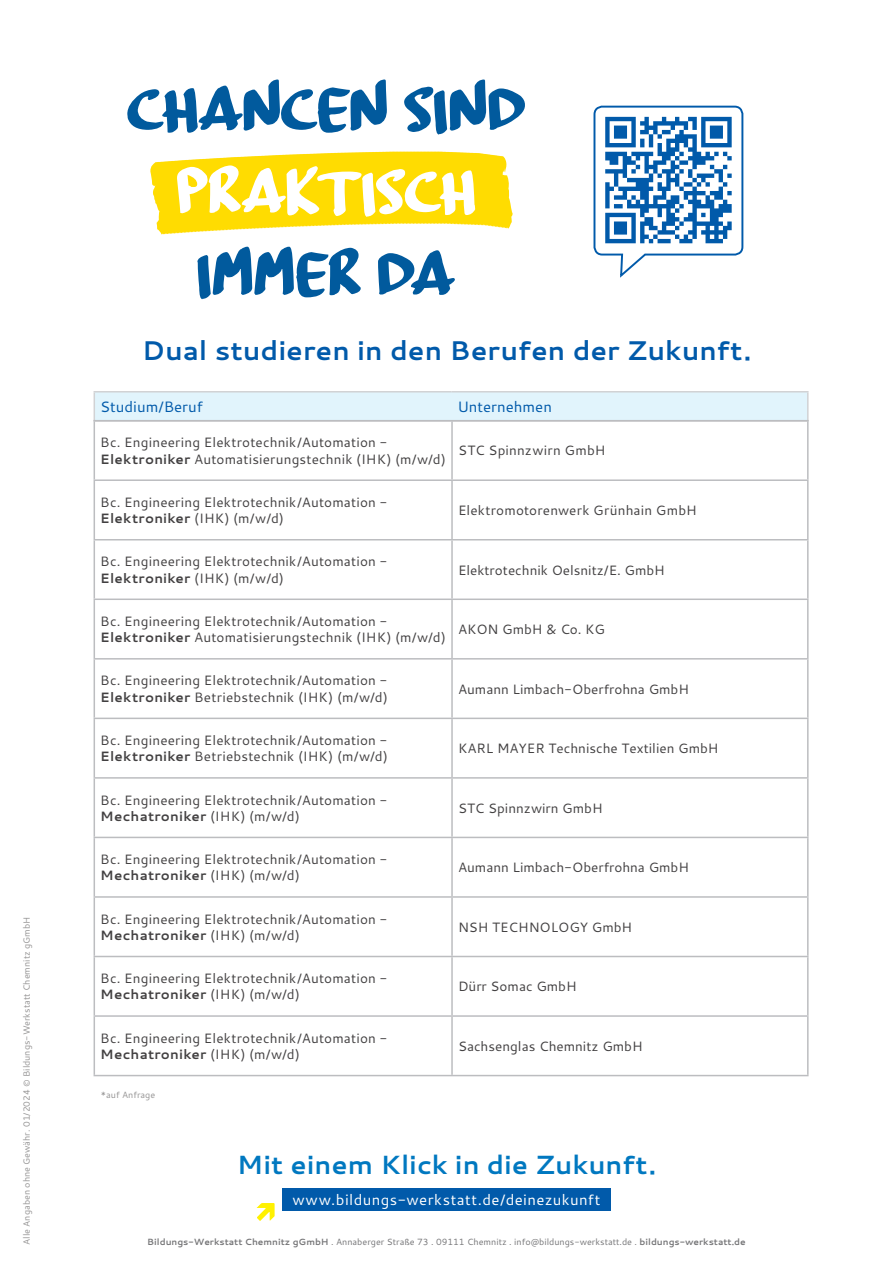
<style>
.page{position:relative;width:893px;height:1263px;background:#fff}
.page>*{position:absolute;margin:0;border:0;box-sizing:border-box;transform-origin:0 0}
.t1{font:63.15px "Board Marker";letter-spacing:-.005em;color:#015a9d}
.t2{font:63.15px "Board Marker";letter-spacing:-.015em;color:#fff}
.t3{font:700 27px "Cantarell";letter-spacing:.005em;color:#015aaa}
.t4{font:700 26.25px "Cantarell";color:#0078c0}
.t5{font:15px "Cantarell";letter-spacing:.025em;color:#fff}
.t6{font:15px "Cantarell";color:#015aaa}
.t7{font:13.5px/16.2px "Cantarell";letter-spacing:.01em;color:#424041}
.t8{font:9px "Cantarell";color:#767678}
.t9{font:9px "Cantarell";color:#959494}
.s1{font-weight:700}
.s2{font-family:"DIN Round OT"}
</style>
<div class="page">
<hr style="left:94px;top:391px;width:357px;height:1px;background:#d1d2d4">
<div style="left:94px;top:392px;width:713px;height:28px;background:#e1f4fc"></div>
<hr style="left:451px;top:391px;width:358px;height:1px;background:#d1d2d4">
<hr style="left:807px;top:392px;width:2px;height:28px;background:#d1d2d4">
<svg style="left:593px;top:105px;width:151px;height:173px"></svg>
<div style="left:282px;top:1188px;width:328px;height:22px;background:#015aaa"></div>
<svg style="left:257px;top:1203px;width:18px;height:18px"></svg>
<hr style="left:94px;top:420px;width:358px;height:1px;background:#bcbdc0">
<hr style="left:452px;top:420px;width:357px;height:1px;background:#bcbdc0">
<hr style="left:94px;top:479px;width:358px;height:2px;background:#bcbdc0">
<hr style="left:452px;top:479px;width:357px;height:2px;background:#bcbdc0">
<hr style="left:94px;top:539px;width:358px;height:1px;background:#bcbdc0">
<hr style="left:452px;top:539px;width:357px;height:1px;background:#bcbdc0">
<hr style="left:94px;top:598px;width:358px;height:2px;background:#bcbdc0">
<hr style="left:452px;top:598px;width:357px;height:2px;background:#bcbdc0">
<hr style="left:94px;top:658px;width:358px;height:1px;background:#bcbdc0">
<hr style="left:452px;top:658px;width:357px;height:1px;background:#bcbdc0">
<hr style="left:94px;top:718px;width:358px;height:1px;background:#bcbdc0">
<hr style="left:452px;top:718px;width:357px;height:1px;background:#bcbdc0">
<hr style="left:94px;top:777px;width:358px;height:2px;background:#bcbdc0">
<hr style="left:452px;top:777px;width:357px;height:2px;background:#bcbdc0">
<hr style="left:94px;top:837px;width:358px;height:1px;background:#bcbdc0">
<hr style="left:452px;top:837px;width:357px;height:1px;background:#bcbdc0">
<hr style="left:94px;top:896px;width:358px;height:2px;background:#bcbdc0">
<hr style="left:452px;top:896px;width:357px;height:2px;background:#bcbdc0">
<hr style="left:94px;top:956px;width:358px;height:1px;background:#bcbdc0">
<hr style="left:452px;top:956px;width:357px;height:1px;background:#bcbdc0">
<hr style="left:94px;top:1015px;width:358px;height:2px;background:#bcbdc0">
<hr style="left:452px;top:1015px;width:357px;height:2px;background:#bcbdc0">
<hr style="left:94px;top:1075px;width:358px;height:1px;background:#bcbdc0">
<hr style="left:452px;top:1075px;width:357px;height:1px;background:#bcbdc0">
<hr style="left:94px;top:421px;width:1px;height:58px;background:#bcbdc0">
<hr style="left:451px;top:421px;width:2px;height:58px;background:#bcbdc0">
<hr style="left:807px;top:421px;width:2px;height:58px;background:#bcbdc0">
<hr style="left:94px;top:481px;width:1px;height:58px;background:#bcbdc0">
<hr style="left:451px;top:481px;width:2px;height:58px;background:#bcbdc0">
<hr style="left:807px;top:481px;width:2px;height:58px;background:#bcbdc0">
<hr style="left:94px;top:540px;width:1px;height:58px;background:#bcbdc0">
<hr style="left:451px;top:540px;width:2px;height:58px;background:#bcbdc0">
<hr style="left:807px;top:540px;width:2px;height:58px;background:#bcbdc0">
<hr style="left:94px;top:600px;width:1px;height:58px;background:#bcbdc0">
<hr style="left:451px;top:600px;width:2px;height:58px;background:#bcbdc0">
<hr style="left:807px;top:600px;width:2px;height:58px;background:#bcbdc0">
<hr style="left:94px;top:659px;width:1px;height:59px;background:#bcbdc0">
<hr style="left:451px;top:659px;width:2px;height:59px;background:#bcbdc0">
<hr style="left:807px;top:659px;width:2px;height:59px;background:#bcbdc0">
<hr style="left:94px;top:719px;width:1px;height:58px;background:#bcbdc0">
<hr style="left:451px;top:719px;width:2px;height:58px;background:#bcbdc0">
<hr style="left:807px;top:719px;width:2px;height:58px;background:#bcbdc0">
<hr style="left:94px;top:779px;width:1px;height:58px;background:#bcbdc0">
<hr style="left:451px;top:779px;width:2px;height:58px;background:#bcbdc0">
<hr style="left:807px;top:779px;width:2px;height:58px;background:#bcbdc0">
<hr style="left:94px;top:838px;width:1px;height:58px;background:#bcbdc0">
<hr style="left:451px;top:838px;width:2px;height:58px;background:#bcbdc0">
<hr style="left:807px;top:838px;width:2px;height:58px;background:#bcbdc0">
<hr style="left:94px;top:898px;width:1px;height:58px;background:#bcbdc0">
<hr style="left:451px;top:898px;width:2px;height:58px;background:#bcbdc0">
<hr style="left:807px;top:898px;width:2px;height:58px;background:#bcbdc0">
<hr style="left:94px;top:957px;width:1px;height:58px;background:#bcbdc0">
<hr style="left:451px;top:957px;width:2px;height:58px;background:#bcbdc0">
<hr style="left:807px;top:957px;width:2px;height:58px;background:#bcbdc0">
<hr style="left:94px;top:1017px;width:1px;height:58px;background:#bcbdc0">
<hr style="left:451px;top:1017px;width:2px;height:58px;background:#bcbdc0">
<hr style="left:807px;top:1017px;width:2px;height:58px;background:#bcbdc0">
<svg style="left:150px;top:151px;width:363px;height:83px;background:#ffe128"></svg>
<p class="t9" style="left:20px;top:1245px;width:330px;rotate:-90deg">Alle Angaben ohne Gewähr. 01/2024 © Bildungs-Werkstatt Chemnitz gGmbH</p>
<h1 class="t1" style="left:127px;top:71px;width:399px">CHANCEN SIND</h1>
<h1 class="t2" style="left:176px;top:154px;width:301px">PRAKTISCH</h1>
<h1 class="t1" style="left:197px;top:236px;width:260px">IMMER DA</h1>
<h2 class="t3" style="left:142px;top:331px;width:611px">Dual studieren in den Berufen der Zukunft.</h2>
<p class="t6" style="left:100px;top:396px;width:104px">Studium/Beruf</p>
<p class="t6" style="left:457px;top:396px;width:96px">Unternehmen</p>
<p class="t7" style="left:100px;top:434px;width:347px">Bc. Engineering Elektrotechnik/Automation -<br><span class="s1">Elektroniker</span> Automatisierungstechnik (IHK) (m/w/d)</p>
<p class="t7" style="left:458px;top:442px;width:149px">STC Spinnzwirn GmbH</p>
<p class="t7" style="left:100px;top:493px;width:289px">Bc. Engineering Elektrotechnik/Automation -<br><span class="s1">Elektroniker</span> (IHK) (m/w/d)</p>
<p class="t7" style="left:458px;top:502px;width:240px">Elektromotorenwerk Grünhain GmbH</p>
<p class="t7" style="left:100px;top:553px;width:289px">Bc. Engineering Elektrotechnik/Automation -<br><span class="s1">Elektroniker</span> (IHK) (m/w/d)</p>
<p class="t7" style="left:458px;top:561px;width:208px">Elektrotechnik Oelsnitz/E. GmbH</p>
<p class="t7" style="left:100px;top:613px;width:347px">Bc. Engineering Elektrotechnik/Automation -<br><span class="s1">Elektroniker</span> Automatisierungstechnik (IHK) (m/w/d)</p>
<p class="t7" style="left:458px;top:621px;width:149px">AKON GmbH &amp; Co. KG</p>
<p class="t7" style="left:100px;top:672px;width:289px">Bc. Engineering Elektrotechnik/Automation -<br><span class="s1">Elektroniker</span> Betriebstechnik (IHK) (m/w/d)</p>
<p class="t7" style="left:458px;top:680px;width:232px">Aumann Limbach-Oberfrohna GmbH</p>
<p class="t7" style="left:100px;top:732px;width:289px">Bc. Engineering Elektrotechnik/Automation -<br><span class="s1">Elektroniker</span> Betriebstechnik (IHK) (m/w/d)</p>
<p class="t7" style="left:458px;top:740px;width:262px">KARL MAYER Technische Textilien GmbH</p>
<p class="t7" style="left:100px;top:791px;width:289px">Bc. Engineering Elektrotechnik/Automation -<br><span class="s1">Mechatroniker</span> (IHK) (m/w/d)</p>
<p class="t7" style="left:458px;top:799px;width:146px">STC Spinnzwirn GmbH</p>
<p class="t7" style="left:100px;top:851px;width:289px">Bc. Engineering Elektrotechnik/Automation -<br><span class="s1">Mechatroniker</span> (IHK) (m/w/d)</p>
<p class="t7" style="left:458px;top:859px;width:232px">Aumann Limbach-Oberfrohna GmbH</p>
<p class="t7" style="left:100px;top:910px;width:289px">Bc. Engineering Elektrotechnik/Automation -<br><span class="s1">Mechatroniker</span> (IHK) (m/w/d)</p>
<p class="t7" style="left:458px;top:918px;width:176px">NSH TECHNOLOGY GmbH</p>
<p class="t7" style="left:100px;top:970px;width:289px">Bc. Engineering Elektrotechnik/Automation -<br><span class="s1">Mechatroniker</span> (IHK) (m/w/d)</p>
<p class="t7" style="left:458px;top:978px;width:120px">Dürr Somac GmbH</p>
<p class="t7" style="left:100px;top:1029px;width:289px">Bc. Engineering Elektrotechnik/Automation -<br><span class="s1">Mechatroniker</span> (IHK) (m/w/d)</p>
<p class="t7" style="left:458px;top:1037px;width:186px">Sachsenglas Chemnitz GmbH</p>
<p class="t9" style="left:101px;top:1089px;width:56px">*auf Anfrage</p>
<h3 class="t4" style="left:237px;top:1146px;width:421px">Mit einem Klick in die Zukunft.</h3>
<p class="t5" style="left:292px;top:1189px;width:310px">www.bildungs-werkstatt.de/deinezukunft</p>
<p class="t8" style="left:147px;top:1235px;width:600px"><span class="s1">Bildungs-Werkstatt Chemnitz gGmbH</span> . Annaberger Straße 73 . 09111 Chemnitz . info<span class="s2">@</span>bildungs-werkstatt.de . <span class="s1">bildungs-werkstatt.de</span></p>
</div>
